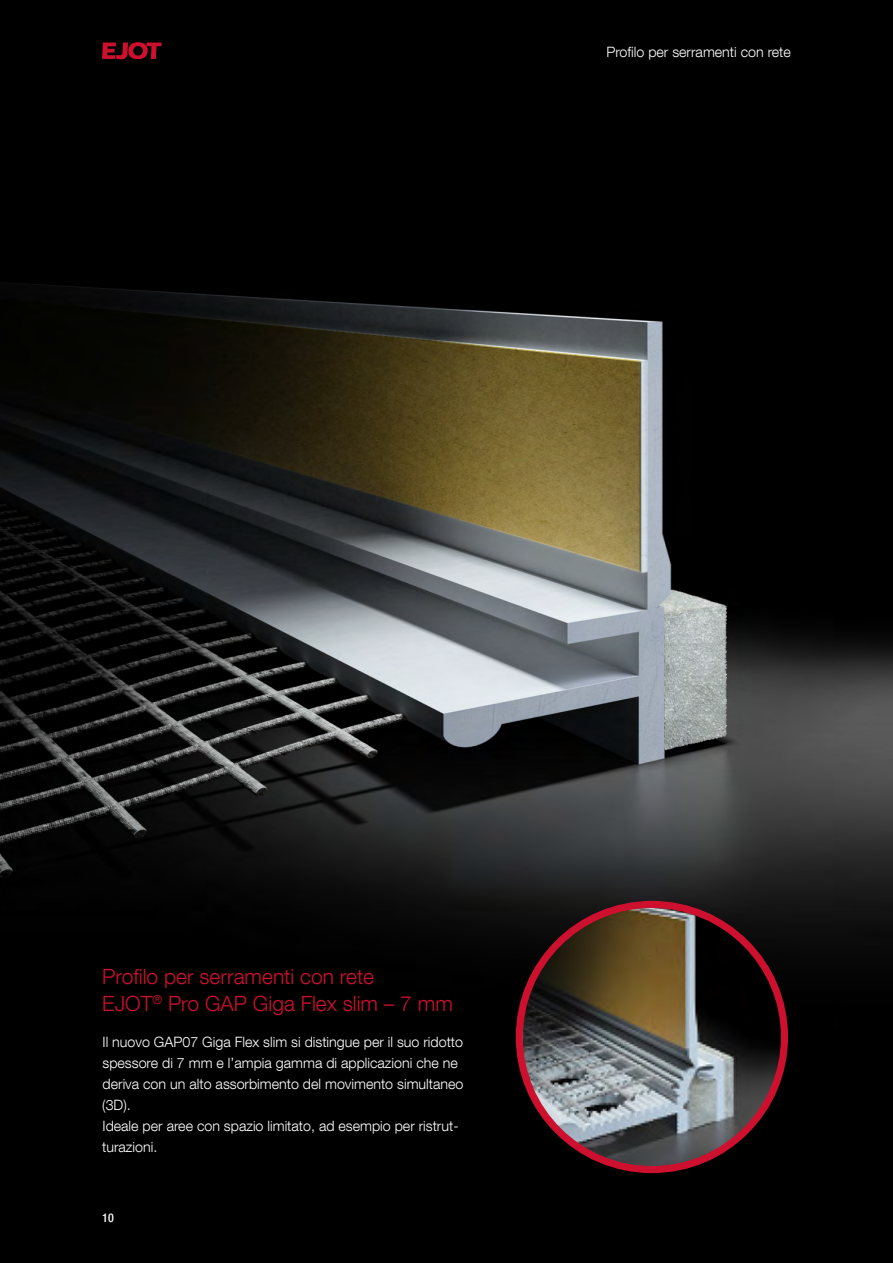
<style>
.page{position:relative;width:893px;height:1263px;background:#fff}
.page>*{position:absolute;margin:0;border:0;box-sizing:border-box;transform-origin:0 0}
.t1{font:300 21px/27px "Helvetica Neue LT Com";color:#cd102e}
.t2{font:300 14.25px/21px "Helvetica Neue LT Com";color:#fff}
.t3{font:500 condensed 12px "Helvetica Neue LT Com";color:#fff}
</style>
<div class="page">
<img style="left:0;top:0;width:893px;height:1263px">
<img style="left:523px;top:904px;width:261px;height:265px">
<div style="left:516px;top:901px;width:272px;height:272px;border:7px solid #cd102e;border-radius:50%"></div>
<svg style="left:102px;top:42px;width:60px;height:18px"></svg>
<p class="t2" style="left:606px;top:41px;width:186px">Profilo per serramenti con rete</p>
<h1 class="t1" style="left:102px;top:963px;width:352px">Profilo per serramenti con rete<br>EJOT<sup>®</sup> Pro GAP Giga Flex slim – 7 mm</h1>
<p class="t2" style="left:102px;top:1031px;width:363px">Il nuovo GAP07 Giga Flex slim si distingue per il suo ridotto spessore di 7 mm e l’ampia gamma di applicazioni che ne deriva con un alto assorbimento del movimento simultaneo (3D).<br>Ideale per aree con spazio limitato, ad esempio per ristrut&shy;turazioni.</p>
<p class="t3" style="left:102px;top:1211px;width:13px">10</p>
</div>
